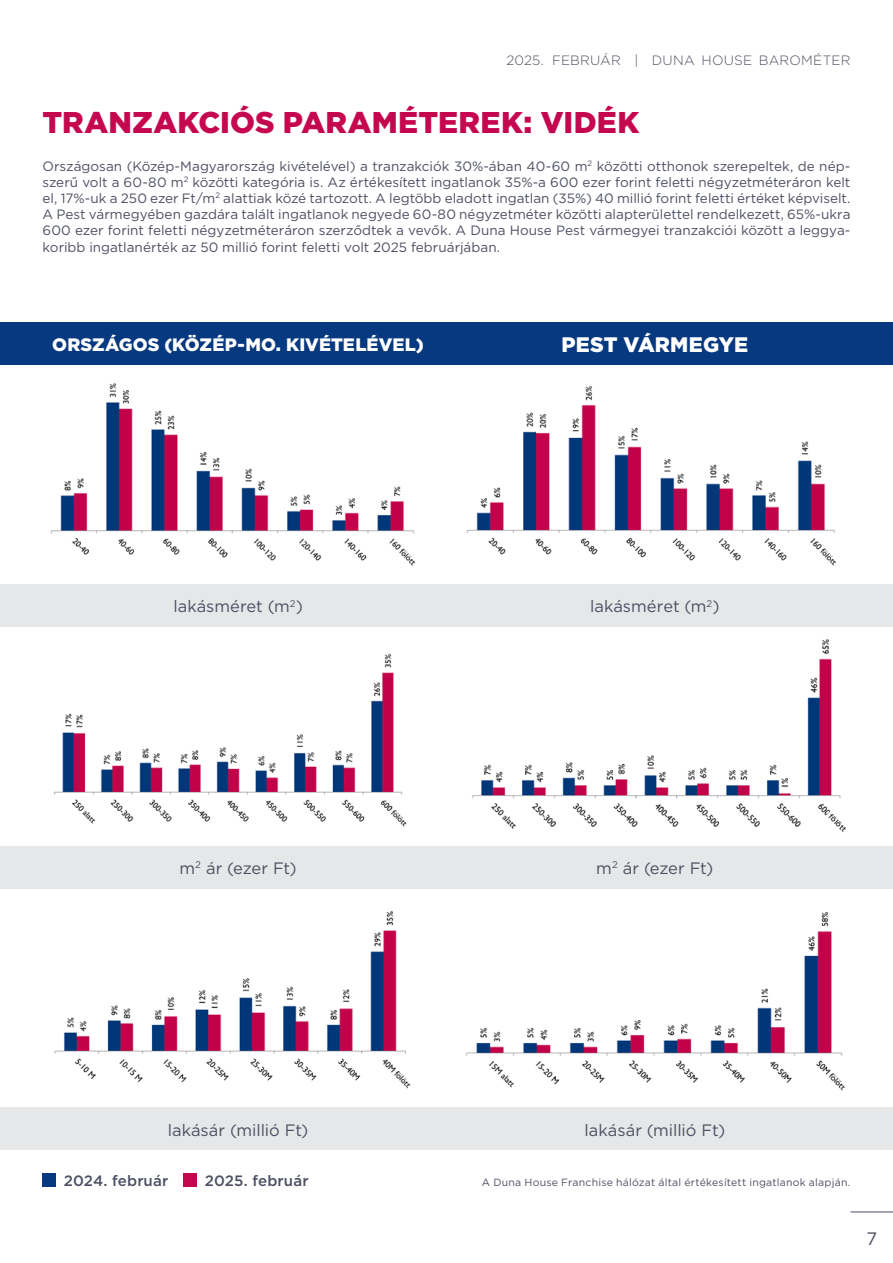
<style>
.page{position:relative;width:893px;height:1263px;background:#fff}
.page>*{position:absolute;margin:0;border:0;box-sizing:border-box;transform-origin:0 0}
.t1{font:900 30px "Gotham";letter-spacing:.005em;color:#c50750}
.t2{font:900 21px "Gotham";letter-spacing:.005em;color:#fff}
.t3{font:900 18px "Gotham";letter-spacing:.005em;color:#fff}
.t4{font:18px "Gotham";color:#4d5063}
.t5{font:16.5px "Gotham";color:#4d5063}
.t6{font:500 15px "Gotham";letter-spacing:.01em;color:#4d5063}
.t7{font:13.5px/16.2px "Gotham";color:#4d5063;text-align:justify}
.t8{font:300 13.5px "Gotham";letter-spacing:.015em;color:#4d5063}
.t9{font:10.5px "Gotham";letter-spacing:.02em;color:#4d5063}
.t10{font:500 7.5px "Gotham";color:#231f20}
</style>
<div class="page">
<hr style="left:850px;top:1211px;width:43px;height:1px;background:#4d5063">
<img style="left:50px;top:383px;width:365px;height:183px">
<img style="left:466px;top:385px;width:370px;height:181px">
<img style="left:54px;top:653px;width:353px;height:174px">
<img style="left:472px;top:639px;width:369px;height:190px">
<img style="left:54px;top:911px;width:357px;height:178px">
<img style="left:466px;top:912px;width:379px;height:179px">
<div style="left:43px;top:1172px;width:13px;height:14px;background:#073980"></div>
<div style="left:183px;top:1172px;width:14px;height:14px;background:#c50750"></div>
<div style="left:0;top:323px;width:893px;height:42px;background:#073980"></div>
<div style="left:0;top:584px;width:893px;height:43px;background:#e6e7e9"></div>
<div style="left:0;top:846px;width:893px;height:42px;background:#e6e7e9"></div>
<div style="left:0;top:1108px;width:893px;height:42px;background:#e6e7e9"></div>
<svg style="left:825px;top:810px;width:16px;height:19px"></svg>
<p class="t8" style="left:506px;top:52px;width:346px">2025. FEBRUÁR | DUNA HOUSE BAROMÉTER</p>
<p class="t1" style="left:43px;top:102px;width:598px">TRANZAKCIÓS PARAMÉTEREK: VIDÉK</p>
<p class="t7" style="left:43px;top:157px;width:809px">Országosan (Közép-Magyarország kivételével) a tranzakciók 30%-ában 40-60 m<sup>2</sup> közötti otthonok szerepeltek, de nép&shy;szerű volt a 60-80 m<sup>2</sup> közötti kategória is. Az értékesített ingatlanok 35%-a 600 ezer forint feletti négyzetméteráron kelt el, 17%-uk a 250 ezer Ft/m<sup>2</sup> alattiak közé tartozott. A legtöbb eladott ingatlan (35%) 40 millió forint feletti értéket képviselt.<br>A Pest vármegyében gazdára talált ingatlanok negyede 60-80 négyzetméter közötti alapterülettel rendelkezett, 65%-ukra 600 ezer forint feletti négyzetméteráron szerződtek a vevők. A Duna House Pest vármegyei tranzakciói között a leggya&shy;koribb ingatlanérték az 50 millió forint feletti volt 2025 februárjában.</p>
<p class="t3" style="left:52px;top:332px;width:373px">ORSZÁGOS (KÖZÉP-MO. KIVÉTELÉVEL)</p>
<p class="t2" style="left:562px;top:330px;width:188px">PEST VÁRMEGYE</p>
<p class="t5" style="left:173px;top:596px;width:131px">lakásméret (m<sup>2</sup>)</p>
<p class="t5" style="left:590px;top:596px;width:131px">lakásméret (m<sup>2</sup>)</p>
<p class="t5" style="left:180px;top:857px;width:119px">m<sup>2</sup> ár (ezer Ft)</p>
<p class="t5" style="left:596px;top:857px;width:119px">m<sup>2</sup> ár (ezer Ft)</p>
<p class="t10" style="left:834px;top:812px;width:23px;rotate:45deg">fölött</p>
<p class="t5" style="left:168px;top:1119px;width:142px">lakásár (millió Ft)</p>
<p class="t5" style="left:584px;top:1119px;width:142px">lakásár (millió Ft)</p>
<p class="t6" style="left:64px;top:1171px;width:106px">2024. február</p>
<p class="t6" style="left:205px;top:1171px;width:105px">2025. február</p>
<p class="t9" style="left:482px;top:1176px;width:370px">A Duna House Franchise hálózat által értékesített ingatlanok alapján.</p>
<h3 class="t4" style="left:866px;top:1227px;width:12px">7</h3>
</div>
